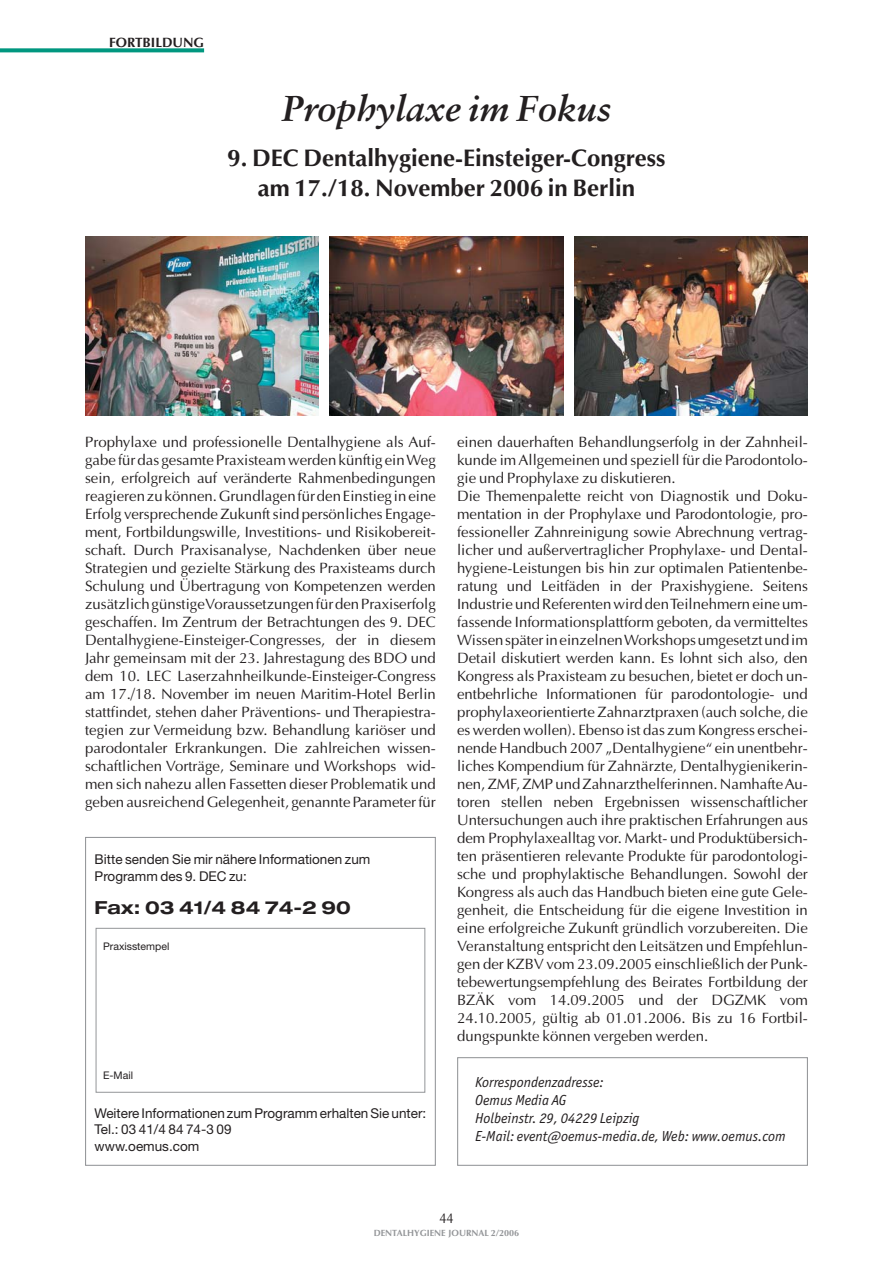
<style>
.page{position:relative;width:893px;height:1263px;background:#fff}
.page>*{position:absolute;margin:0;border:0;box-sizing:border-box;transform-origin:0 0}
.t1{font:italic 700 36px "Sabon";color:#231f20}
.t2{font:700 24px/30px "Optima";color:#231f20;text-align:center}
.t3{font:700 expanded 18px "Helvetica Neue";color:#231f20}
.t4{font:15px/18px "Optima";color:#231f20;text-align:justify}
.t5{font:italic 15px/18px "Officina Sans";color:#231f20}
.t6{font:14.25px "Optima";color:#231f20;scale:.9 1}
.t7{font:13.5px/16.5px "Helvetica Neue";color:#231f20}
.t8{font:700 13.5px "Optima";color:#231f20}
.t9{font:10.5px "Helvetica Neue";color:#231f20}
.t10{font:700 9px "Optima";color:#939598}
</style>
<div class="page">
<svg style="left:0;top:48px;width:204px;height:4px"></svg>
<div style="left:457px;top:1057px;width:351px;height:109px;border:1px solid #939598"></div>
<img style="left:85px;top:237px;width:234px;height:178px">
<img style="left:574px;top:237px;width:234px;height:178px">
<img style="left:330px;top:237px;width:233px;height:178px">
<div style="left:85px;top:837px;width:351px;height:329px;border:1px solid #939598"></div>
<div style="left:96px;top:928px;width:329px;height:165px;border:1px solid #939598"></div>
<p class="t8" style="left:109px;top:37px;width:96px">FORTBILDUNG</p>
<h1 class="t1" style="left:282px;top:94px;width:331px">Prophylaxe im Fokus</h1>
<h2 class="t2" style="left:228px;top:145px;width:439px">9. DEC Dentalhygiene-Einsteiger-Congress am 17./18. November 2006 in Berlin</h2>
<p class="t4" style="left:85px;top:434px;width:352px">Prophylaxe und professionelle Dentalhygiene als Auf&shy;gabe für das gesamte Praxisteam werden künftig ein Weg sein, erfolgreich auf veränderte Rahmenbedingungen reagieren zu können. Grundlagen für den Einstieg in eine Erfolg versprechende Zukunft sind persönliches Engage&shy;ment, Fortbildungswille, Investitions- und Risikobereit&shy;schaft. Durch Praxisanalyse, Nachdenken über neue Strategien und gezielte Stärkung des Praxisteams durch Schulung und Übertragung von Kompetenzen werden zusätzlich günstige Voraussetzungen für den Praxiserfolg geschaffen. Im Zentrum der Betrachtungen des 9. DEC Dentalhygiene-Einsteiger-Congresses, der in diesem Jahr gemeinsam mit der 23. Jahrestagung des BDO und dem 10. LEC Laserzahnheilkunde-Einsteiger-Congress am 17./18. November im neuen Maritim-Hotel Berlin stattfindet, stehen daher Präventions- und Therapiestra&shy;tegien zur Vermeidung bzw. Behandlung kariöser und parodontaler Erkrankungen. Die zahlreichen wissen&shy;schaftlichen Vorträge, Seminare und Workshops wid&shy;men sich nahezu allen Fassetten dieser Problematik und geben ausreichend Gelegenheit, genannte Parameter für</p>
<p class="t4" style="left:457px;top:434px;width:352px;text-align:left">einen dauerhaften Behandlungserfolg in der Zahnheil&shy;kunde im Allgemeinen und speziell für die Parodontolo&shy;gie und Prophylaxe zu diskutieren.<br>Die Themenpalette reicht von Diagnostik und Doku&shy;mentation in der Prophylaxe und Parodontologie, pro&shy;fessioneller Zahnreinigung sowie Abrechnung vertrag&shy;licher und außervertraglicher Prophylaxe- und Dental&shy;hygiene-Leistungen bis hin zur optimalen Patientenbe&shy;ratung und Leitfäden in der Praxishygiene. Seitens Industrie und Referenten wird den Teilnehmern eine um&shy;fassende Informationsplattform geboten, da vermitteltes Wissen später in einzelnen Workshops umgesetzt und im Detail diskutiert werden kann. Es lohnt sich also, den Kongress als Praxisteam zu besuchen, bietet er doch un&shy;entbehrliche Informationen für parodontologie- und prophylaxeorientierte Zahnarztpraxen (auch solche, die es werden wollen). Ebenso ist das zum Kongress erschei&shy;nende Handbuch 2007 „Dentalhygiene“ ein unentbehr&shy;liches Kompendium für Zahnärzte, Dentalhygienikerin&shy;nen, ZMF, ZMP und Zahnarzthelferinnen. Namhafte Au&shy;toren stellen neben Ergebnissen wissenschaftlicher Untersuchungen auch ihre praktischen Erfahrungen aus dem Prophylaxealltag vor. Markt- und Produktübersich&shy;ten präsentieren relevante Produkte für parodontologi&shy;sche und prophylaktische Behandlungen. Sowohl der Kongress als auch das Handbuch bieten eine gute Gele&shy;genheit, die Entscheidung für die eigene Investition in eine erfolgreiche Zukunft gründlich vorzubereiten. Die Veranstaltung entspricht den Leitsätzen und Empfehlun&shy;gen der KZBV vom 23.09.2005 einschließlich der Punk&shy;tebewertungsempfehlung des Beirates Fortbildung der BZÄK vom 14.09.2005 und der DGZMK vom 24.10.2005, gültig ab 01.01.2006. Bis zu 16 Fortbil&shy;dungspunkte können vergeben werden.</p>
<p class="t7" style="left:95px;top:852px;width:277px">Bitte senden Sie mir nähere Informationen zum<br>Programm des 9. DEC zu:</p>
<p class="t3" style="left:95px;top:900px;width:258px">Fax: 03 41/4 84 74-2 90</p>
<p class="t9" style="left:103px;top:942px;width:68px">Praxisstempel</p>
<p class="t9" style="left:103px;top:1071px;width:31px">E-Mail</p>
<p class="t7" style="left:95px;top:1106px;width:333px">Weitere Informationen zum Programm erhalten Sie unter:<br>Tel.: 03 41/4 84 74-3 09<br>www.oemus.com</p>
<p class="t5" style="left:475px;top:1074px;width:312px">Korrespondenzadresse:<br>Oemus Media AG<br>Holbeinstr. 29, 04229 Leipzig<br>E-Mail: event@oemus-media.de, Web: www.oemus.com</p>
<p class="t6" style="left:439px;top:1212px;width:17px">44</p>
<p class="t10" style="left:374px;top:1229px;width:147px">DENTALHYGIENE JOURNAL 2/2006</p>
</div>
